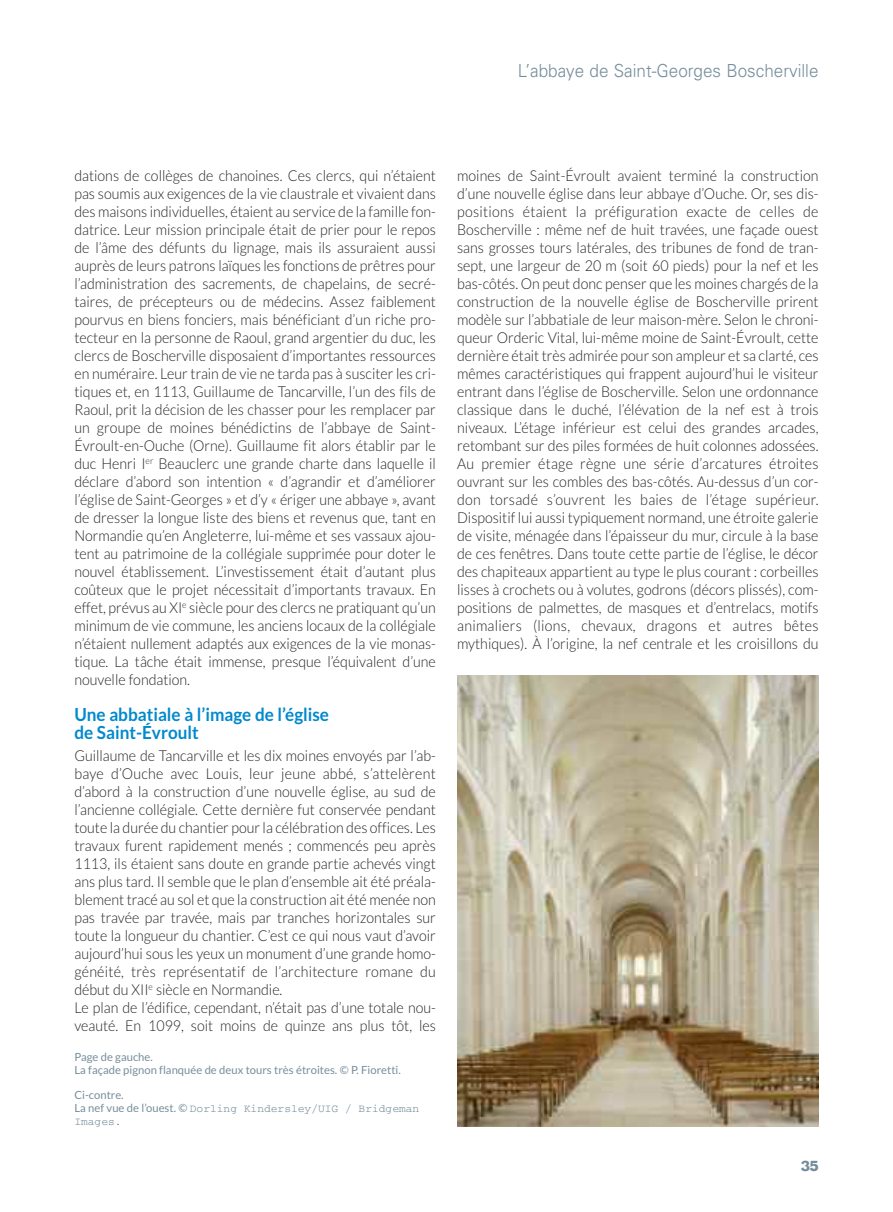
<style>
.page{position:relative;width:893px;height:1212px;background:#fff}
.page>*{position:absolute;margin:0;border:0;box-sizing:border-box;transform-origin:0 0}
.t1{font:700 18px/18px "Lato";color:#0089cd;scale:.95 1}
.t2{font:300 18px "Univers";color:#768e9b;scale:.95 1}
.t3{font:300 15px/18px "Lato";color:#272526;text-align:justify;scale:.95 1}
.t4{font:15px "Eagle";color:#768e9b}
.t5{font:11.25px/12.8px "Lato";color:#768e9b}
.t6{font:11.25px/12.8px "Courier";color:#768e9b}
.s1{font-family:"Lato"}
</style>
<div class="page">
<img style="left:457px;top:676px;width:361px;height:451px">
<p class="t2" style="left:518px;top:64px;width:318px">L’abbaye de Saint-Georges Boscherville</p>
<p class="t3" style="left:74px;top:167px;width:382px">dations de collèges de chanoines. Ces clercs, qui n’étaient pas soumis aux exigences de la vie claustrale et vivaient dans des maisons individuelles, étaient au service de la famille fon&shy;datrice. Leur mission principale était de prier pour le repos de l’âme des défunts du lignage, mais ils assuraient aussi auprès de leurs patrons laïques les fonctions de prêtres pour l’administration des sacrements, de chapelains, de secré&shy;taires, de précepteurs ou de médecins. Assez faiblement pourvus en biens fonciers, mais bénéficiant d’un riche pro&shy;tecteur en la personne de Raoul, grand argentier du duc, les clercs de Boscherville disposaient d’importantes ressources en numéraire. Leur train de vie ne tarda pas à susciter les cri&shy;tiques et, en 1113, Guillaume de Tancarville, l’un des fils de Raoul, prit la décision de les chasser pour les remplacer par un groupe de moines bénédictins de l’abbaye de Saint-Évroult-en-Ouche (Orne). Guillaume fit alors établir par le duc Henri I<sup>er</sup> Beauclerc une grande charte dans laquelle il déclare d’abord son intention « d’agrandir et d’améliorer l’église de Saint-Georges » et d’y « ériger une abbaye », avant de dresser la longue liste des biens et revenus que, tant en Normandie qu’en Angleterre, lui-même et ses vassaux ajou&shy;tent au patrimoine de la collégiale supprimée pour doter le nouvel établissement. L’investissement était d’autant plus coûteux que le projet nécessitait d’importants travaux. En effet, prévus au XI<sup>e</sup> siècle pour des clercs ne pratiquant qu’un minimum de vie commune, les anciens locaux de la collégiale n’étaient nullement adaptés aux exigences de la vie monas&shy;tique. La tâche était immense, presque l’équivalent d’une nouvelle fondation.</p>
<p class="t1" style="left:74px;top:705px;width:270px">Une abbatiale à l’image de l’église de Saint-Évroult</p>
<p class="t3" style="left:74px;top:747px;width:382px;text-align:left">Guillaume de Tancarville et les dix moines envoyés par l’ab&shy;baye d’Ouche avec Louis, leur jeune abbé, s’attelèrent d’abord à la construction d’une nouvelle église, au sud de l’ancienne collégiale. Cette dernière fut conservée pendant toute la durée du chantier pour la célébration des offices. Les travaux furent rapidement menés ; commencés peu après 1113, ils étaient sans doute en grande partie achevés vingt ans plus tard. Il semble que le plan d’ensemble ait été préala&shy;blement tracé au sol et que la construction ait été menée non pas travée par travée, mais par tranches horizontales sur toute la longueur du chantier. C’est ce qui nous vaut d’avoir aujourd’hui sous les yeux un monument d’une grande homo&shy;généité, très représentatif de l’architecture romane du début du XII<sup>e</sup> siècle en Normandie.<br>Le plan de l’édifice, cependant, n’était pas d’une totale nou&shy;veauté. En 1099, soit moins de quinze ans plus tôt, les</p>
<p class="t5" style="left:74px;top:1050px;width:328px">Page de gauche.<br>La façade pignon flanquée de deux tours très étroites. © P. Fioretti.</p>
<p class="t5" style="left:74px;top:1089px;width:51px">Ci-contre.</p>
<p class="t6" style="left:74px;top:1103px;width:346px"><span class="s1">La nef vue de l’ouest. ©</span> Dorling Kindersley/UIG / Bridgeman<br>Images.</p>
<p class="t3" style="left:457px;top:167px;width:382px">moines de Saint-Évroult avaient terminé la construction d’une nouvelle église dans leur abbaye d’Ouche. Or, ses dis&shy;positions étaient la préfiguration exacte de celles de Boscherville : même nef de huit travées, une façade ouest sans grosses tours latérales, des tribunes de fond de tran&shy;sept, une largeur de 20 m (soit 60 pieds) pour la nef et les bas-côtés. On peut donc penser que les moines chargés de la construction de la nouvelle église de Boscherville prirent modèle sur l’abbatiale de leur maison-mère. Selon le chroni&shy;queur Orderic Vital, lui-même moine de Saint-Évroult, cette dernière était très admirée pour son ampleur et sa clarté, ces mêmes caractéristiques qui frappent aujourd’hui le visiteur entrant dans l’église de Boscherville. Selon une ordonnance classique dans le duché, l’élévation de la nef est à trois niveaux. L’étage inférieur est celui des grandes arcades, retombant sur des piles formées de huit colonnes adossées.<br>Au premier étage règne une série d’arcatures étroites ouvrant sur les combles des bas-côtés. Au-dessus d’un cor&shy;don torsadé s’ouvrent les baies de l’étage supérieur.<br>Dispositif lui aussi typiquement normand, une étroite galerie de visite, ménagée dans l’épaisseur du mur, circule à la base de ces fenêtres. Dans toute cette partie de l’église, le décor des chapiteaux appartient au type le plus courant : corbeilles lisses à crochets ou à volutes, godrons (décors plissés), com&shy;positions de palmettes, de masques et d’entrelacs, motifs animaliers (lions, chevaux, dragons et autres bêtes mythiques). À l’origine, la nef centrale et les croisillons du</p>
<p class="t4" style="left:801px;top:1157px;width:19px">35</p>
</div>
